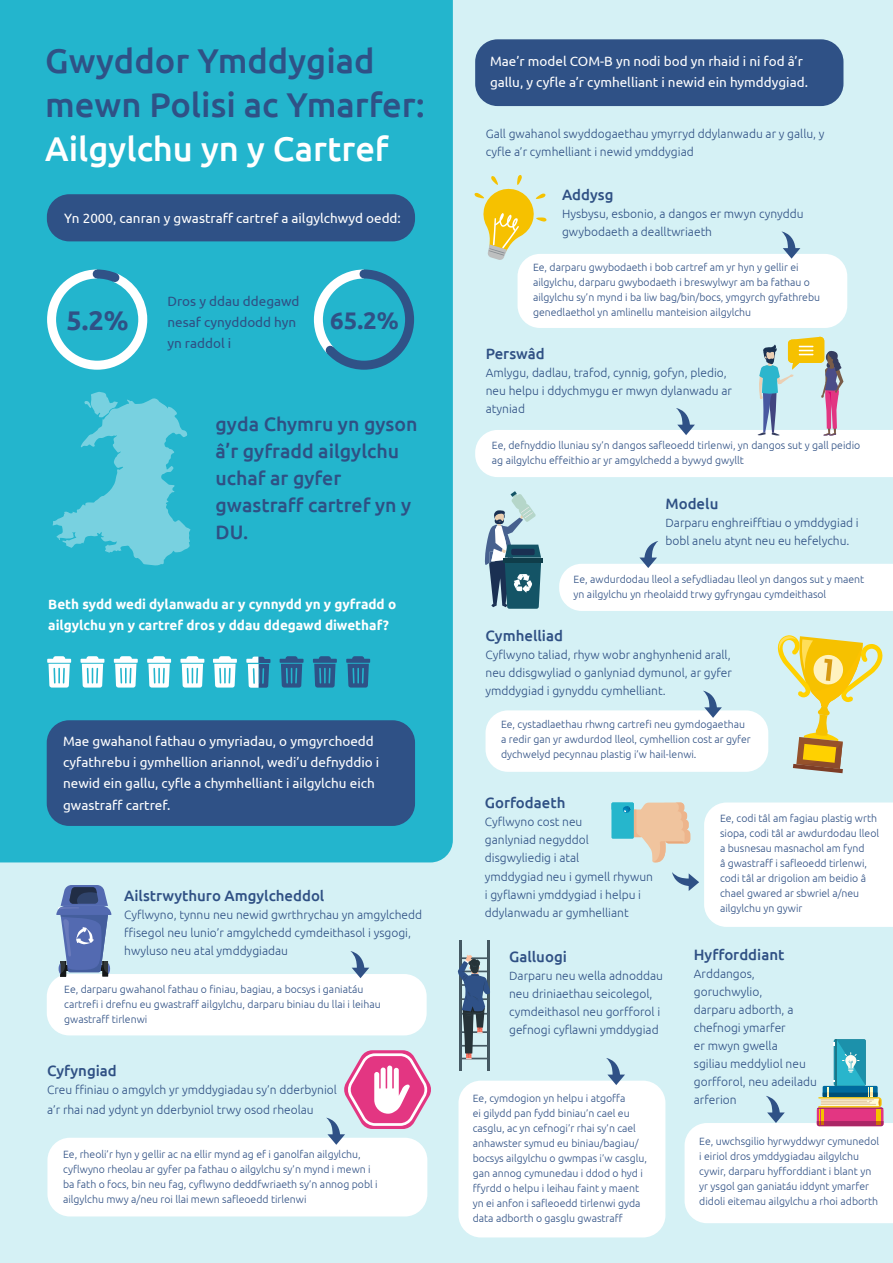
<style>
.page{position:relative;width:893px;height:1263px;background:#d5f1f5}
.page>*{position:absolute;margin:0;border:0;box-sizing:border-box;transform-origin:0 0}
.t1{font:500 34.35px/44.1px "Ubuntu";color:#2f5186}
.t2{font:500 34.35px "Ubuntu";color:#fff}
.t3{font:700 27px "Ubuntu";color:#2f5186}
.t4{font:700 24px "Ubuntu";color:#2f5186}
.t5{font:500 19.5px/27px "Ubuntu";color:#2f5084}
.t6{font:500 15px "Ubuntu";color:#2f5084}
.t7{font:13.5px/21px "Ubuntu";color:#fff}
.t8{font:700 13.5px/21px "Ubuntu";color:#fff}
.t9{font:13.5px/21px "Ubuntu";color:#2f5084}
.t10{font:300 12px/18px "Ubuntu";color:#2f5084}
.t11{font:300 10.5px/15px "Ubuntu";color:#2f5084}
</style>
<div class="page">
<div style="left:0;top:0;width:453px;height:862px;background:#23b5cd"></div>
<svg style="left:53px;top:392px;width:138px;height:174px"></svg>
<div style="left:47px;top:194px;width:368px;height:47px;background:#2f5186;border-radius:22px"></div>
<div style="left:47px;top:720px;width:368px;height:106px;background:#2f5186;border-radius:22px"></div>
<svg style="left:43px;top:265px;width:109px;height:109px"></svg>
<svg style="left:309px;top:265px;width:110px;height:109px"></svg>
<svg style="left:474px;top:175px;width:73px;height:85px"></svg>
<div style="left:518px;top:254px;width:329px;height:74px;background:#fff;border-radius:22px"></div>
<div style="left:486px;top:710px;width:282px;height:62px;background:#fff;border-radius:22px"></div>
<div style="left:475px;top:39px;width:368px;height:67px;background:#2f5186;border-radius:22px"></div>
<svg style="left:777px;top:635px;width:106px;height:138px"></svg>
<div style="left:47px;top:974px;width:380px;height:61px;background:#fff;border-radius:22px"></div>
<div style="left:47px;top:1138px;width:380px;height:78px;background:#fff;border-radius:22px"></div>
<div style="left:458px;top:1081px;width:207px;height:156px;background:#fff;border-radius:22px"></div>
<svg style="left:458px;top:940px;width:32px;height:130px"></svg>
<svg style="left:781px;top:231px;width:19px;height:28px"></svg>
<svg style="left:559px;top:541px;width:334px;height:70px"></svg>
<svg style="left:703px;top:691px;width:19px;height:27px"></svg>
<svg style="left:611px;top:802px;width:282px;height:125px"></svg>
<svg style="left:606px;top:1058px;width:19px;height:27px"></svg>
<svg style="left:350px;top:951px;width:19px;height:27px"></svg>
<hr style="left:503px;top:558px;width:40px;height:4px;background:#0f3d4a">
<svg style="left:485px;top:491px;width:56px;height:118px"></svg>
<svg style="left:475px;top:337px;width:418px;height:140px"></svg>
<svg style="left:56px;top:885px;width:55px;height:91px"></svg>
<svg style="left:326px;top:1050px;width:105px;height:95px"></svg>
<svg style="left:685px;top:1039px;width:208px;height:184px"></svg>
<svg style="left:47px;top:656px;width:24px;height:31px"></svg>
<svg style="left:81px;top:656px;width:23px;height:31px"></svg>
<svg style="left:114px;top:656px;width:24px;height:31px"></svg>
<svg style="left:147px;top:656px;width:24px;height:31px"></svg>
<svg style="left:180px;top:656px;width:24px;height:31px"></svg>
<svg style="left:213px;top:656px;width:24px;height:31px"></svg>
<svg style="left:280px;top:656px;width:24px;height:31px"></svg>
<svg style="left:313px;top:656px;width:24px;height:31px"></svg>
<svg style="left:346px;top:656px;width:24px;height:31px"></svg>
<svg style="left:246px;top:656px;width:24px;height:32px"></svg>
<h1 class="t1" style="left:45px;top:37px;width:381px">Gwyddor Ymddygiad mewn Polisi ac Ymarfer:</h1>
<h1 class="t2" style="left:45px;top:127px;width:345px">Ailgylchu yn y Cartref</h1>
<p class="t7" style="left:64px;top:207px;width:338px">Yn 2000, canran y gwastraff cartref a ailgylchwyd oedd:</p>
<p class="t9" style="left:167px;top:290px;width:134px">Dros y ddau ddegawd nesaf cynyddodd hyn yn raddol i</p>
<h2 class="t3" style="left:67px;top:304px;width:64px">5.2%</h2>
<h3 class="t4" style="left:330px;top:306px;width:70px">65.2%</h3>
<h3 class="t5" style="left:216px;top:409px;width:203px">gyda Chymru yn gyson â’r gyfradd ailgylchu uchaf ar gyfer gwastraff cartref yn y<br>DU.</h3>
<p class="t8" style="left:48px;top:593px;width:349px">Beth sydd wedi dylanwadu ar y cynnydd yn y gyfradd o ailgylchu yn y cartref dros y ddau ddegawd diwethaf?</p>
<p class="t7" style="left:63px;top:731px;width:318px">Mae gwahanol fathau o ymyriadau, o ymgyrchoedd cyfathrebu i gymhellion ariannol, wedi’u defnyddio i newid ein gallu, cyfle a chymhelliant i ailgylchu eich gwastraff cartref.</p>
<h3 class="t6" style="left:124px;top:886px;width:202px">Ailstrwythuro Amgylcheddol</h3>
<p class="t10" style="left:124px;top:906px;width:299px">Cyflwyno, tynnu neu newid gwrthrychau yn amgylchedd ffisegol neu lunio’r amgylchedd cymdeithasol i ysgogi, hwyluso neu atal ymddygiadau</p>
<p class="t11" style="left:64px;top:981px;width:318px">Ee, darparu gwahanol fathau o finiau, bagiau, a bocsys i ganiatáu cartrefi i drefnu eu gwastraff ailgylchu, darparu biniau du llai i leihau gwastraff tirlenwi</p>
<h3 class="t6" style="left:47px;top:1061px;width:71px">Cyfyngiad</h3>
<p class="t10" style="left:47px;top:1080px;width:291px;line-height:19.5px">Creu ffiniau o amgylch yr ymddygiadau sy’n dderbyniol a’r rhai nad ydynt yn dderbyniol trwy osod rheolau</p>
<p class="t11" style="left:63px;top:1146px;width:316px">Ee, rheoli’r hyn y gellir ac na ellir mynd ag ef i ganolfan ailgylchu, cyflwyno rheolau ar gyfer pa fathau o ailgylchu sy’n mynd i mewn i ba fath o focs, bin neu fag, cyflwyno deddfwriaeth sy’n annog pobl i ailgylchu mwy a/neu roi llai mewn safleoedd tirlenwi</p>
<p class="t7" style="left:490px;top:50px;width:319px">Mae’r model COM-B yn nodi bod yn rhaid i ni fod â’r gallu, y cyfle a’r cymhelliant i newid ein hymddygiad.</p>
<p class="t10" style="left:486px;top:125px;width:340px">Gall gwahanol swyddogaethau ymyrryd ddylanwadu ar y gallu, y cyfle a’r cymhelliant i newid ymddygiad</p>
<h3 class="t6" style="left:562px;top:185px;width:53px">Addysg</h3>
<p class="t10" style="left:562px;top:204px;width:243px">Hysbysu, esbonio, a dangos er mwyn cynyddu gwybodaeth a dealltwriaeth</p>
<p class="t11" style="left:533px;top:260px;width:289px">Ee, darparu gwybodaeth i bob cartref am yr hyn y gellir ei ailgylchu, darparu gwybodaeth i breswylwyr am ba fathau o ailgylchu sy’n mynd i ba liw bag/bin/bocs, ymgyrch gyfathrebu genedlaethol yn amlinellu manteision ailgylchu</p>
<h3 class="t6" style="left:486px;top:344px;width:61px">Perswâd</h3>
<p class="t10" style="left:486px;top:363px;width:248px">Amlygu, dadlau, trafod, cynnig, gofyn, pledio, neu helpu i ddychmygu er mwyn dylanwadu ar atyniad</p>
<p class="t11" style="left:492px;top:438px;width:370px">Ee, defnyddio lluniau sy’n dangos safleoedd tirlenwi, yn dangos sut y gall peidio ag ailgylchu effeithio ar yr amgylchedd a bywyd gwyllt</p>
<h3 class="t6" style="left:665px;top:495px;width:54px">Modelu</h3>
<p class="t10" style="left:665px;top:514px;width:195px">Darparu enghreifftiau o ymddygiad i bobl anelu atynt neu eu hefelychu.</p>
<p class="t11" style="left:574px;top:572px;width:292px">Ee, awdurdodau lleol a sefydliadau lleol yn dangos sut y maent yn ailgylchu yn rheolaidd trwy gyfryngau cymdeithasol</p>
<h3 class="t6" style="left:486px;top:626px;width:79px">Cymhelliad</h3>
<p class="t10" style="left:486px;top:645px;width:248px;text-align:justify">Cyflwyno taliad, rhyw wobr anghynhenid arall, neu ddisgwyliad o ganlyniad dymunol, ar gyfer ymddygiad i gynyddu cymhelliant.</p>
<p class="t11" style="left:501px;top:716px;width:251px">Ee, cystadlaethau rhwng cartrefi neu gymdogaethau a redir gan yr awdurdod lleol, cymhellion cost ar gyfer dychwelyd pecynnau plastig i’w hail-lenwi.</p>
<h3 class="t6" style="left:485px;top:793px;width:82px">Gorfodaeth</h3>
<p class="t10" style="left:485px;top:813px;width:106px">Cyflwyno cost neu ganlyniad negyddol disgwyliedig i atal</p>
<p class="t10" style="left:485px;top:867px;width:170px">ymddygiad neu i gymell rhywun i gyflawni ymddygiad i helpu i ddylanwadu ar gymhelliant</p>
<h3 class="t6" style="left:509px;top:947px;width:59px">Galluogi</h3>
<p class="t10" style="left:509px;top:967px;width:155px">Darparu neu wella adnoddau neu driniaethau seicolegol, cymdeithasol neu gorfforol i gefnogi cyflawni ymddygiad</p>
<p class="t11" style="left:473px;top:1090px;width:176px">Ee, cymdogion yn helpu i atgoffa<br>ei gilydd pan fydd biniau’n cael eu casglu, ac yn cefnogi’r rhai sy’n cael anhawster symud eu biniau/bagiau/ bocsys ailgylchu o gwmpas i’w casglu, gan annog cymunedau i ddod o hyd i ffyrdd o helpu i leihau faint y maent yn ei anfon i safleoedd tirlenwi gyda data adborth o gasglu gwastraff</p>
<p class="t11" style="left:720px;top:810px;width:161px">Ee, codi tâl am fagiau plastig wrth siopa, codi tâl ar awdurdodau lleol a busnesau masnachol am fynd<br>â gwastraff i safleoedd tirlenwi, codi tâl ar drigolion am beidio â chael gwared ar sbwriel a/neu ailgylchu yn gywir</p>
<h3 class="t6" style="left:694px;top:945px;width:92px">Hyfforddiant</h3>
<p class="t10" style="left:694px;top:964px;width:125px">Arddangos, goruchwylio,<br>darparu adborth, a chefnogi ymarfer<br>er mwyn gwella<br>sgiliau meddyliol neu gorfforol, neu adeiladu arferion</p>
<p class="t11" style="left:699px;top:1134px;width:181px">Ee, uwchsgilio hyrwyddwyr cymunedol i eiriol dros ymddygiadau ailgylchu cywir, darparu hyfforddiant i blant yn yr ysgol gan ganiatáu iddynt ymarfer didoli eitemau ailgylchu a rhoi adborth</p>
</div>
